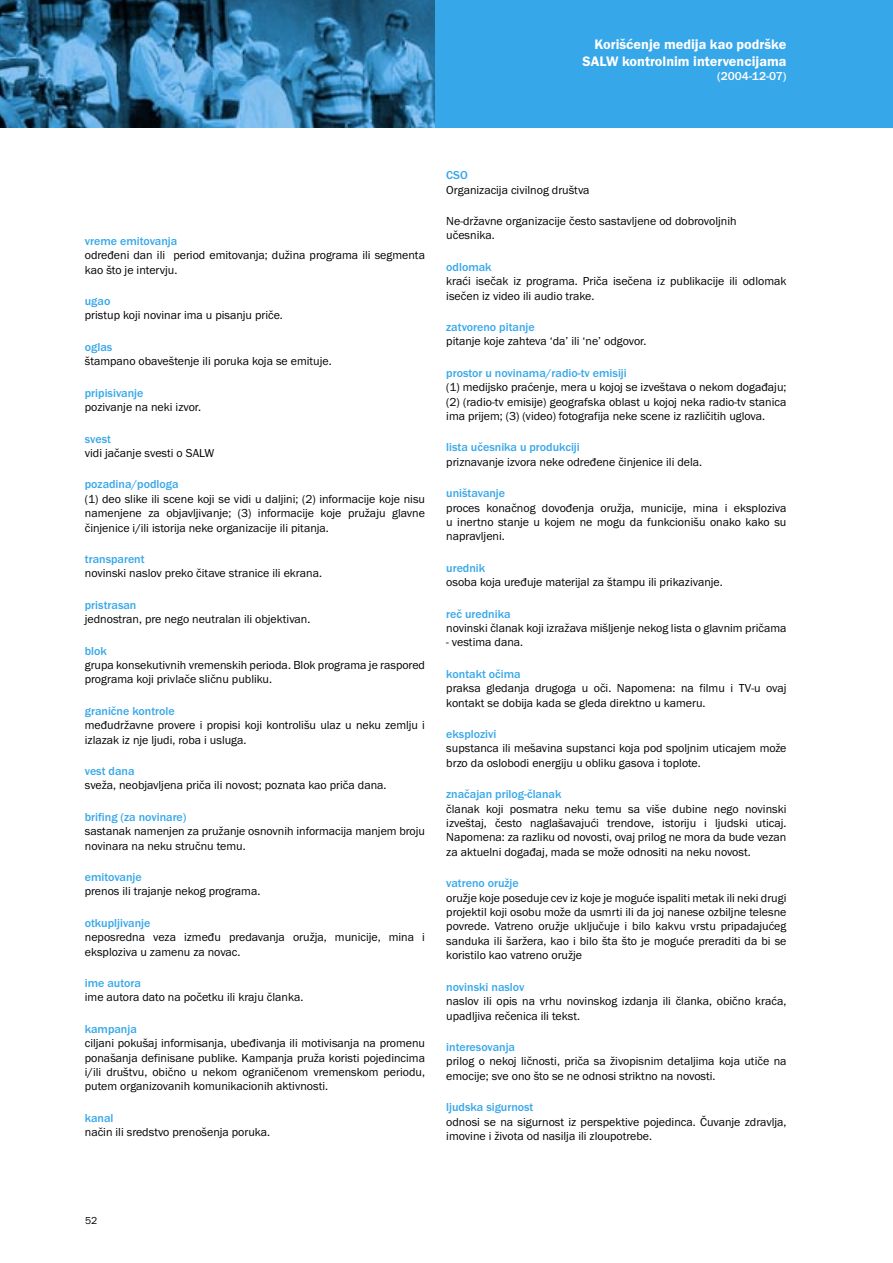
<style>
.page{position:relative;width:893px;height:1263px;background:#fff}
.page>*{position:absolute;margin:0;border:0;box-sizing:border-box;transform-origin:0 0}
.t1{font:600 14.25px/17.1px "Franklin Got Itc TCE";color:#fff;text-align:right}
.t2{font:12px/14.4px "Franklin Got Itc TCE";color:#000}
.t3{font:500 12px "Franklin Got Itc TCE";color:#36a7e9}
.t4{font:500 12px "Franklin Got Itc TCE";color:#fff}
.t5{font:10.5px "Franklin Got Itc TCE";color:#000}
</style>
<div class="page">
<img style="left:0;top:0;width:436px;height:128px">
<div style="left:436px;top:0;width:457px;height:128px;background:#36a7e9"></div>
<p class="t1" style="left:583px;top:36px;width:205px">Korišćenje medija kao podrške<br>SALW kontrolnim intervencijama</p>
<p class="t4" style="left:717px;top:70px;width:71px">(2004-12-07)</p>
<p class="t3" style="left:85px;top:234px;width:94px">vreme emitovanja</p>
<p class="t2" style="left:85px;top:248px;width:342px">određeni dan ili period emitovanja; dužina programa ili segmenta kao što je intervju.</p>
<p class="t3" style="left:85px;top:294px;width:27px">ugao</p>
<p class="t2" style="left:85px;top:308px;width:200px">pristup koji novinar ima u pisanju priče.</p>
<p class="t3" style="left:85px;top:340px;width:29px">oglas</p>
<p class="t2" style="left:85px;top:354px;width:248px">štampano obaveštenje ili poruka koja se emituje.</p>
<p class="t3" style="left:85px;top:386px;width:60px">pripisivanje</p>
<p class="t2" style="left:85px;top:400px;width:118px">pozivanje na neki izvor.</p>
<p class="t3" style="left:85px;top:432px;width:28px">svest</p>
<p class="t2" style="left:85px;top:446px;width:131px">vidi jačanje svesti o SALW</p>
<p class="t3" style="left:85px;top:478px;width:95px">pozadina/podloga</p>
<p class="t2" style="left:85px;top:492px;width:342px;text-align:justify">(1) deo slike ili scene koji se vidi u daljini; (2) informacije koje nisu namenjene za objavljivanje; (3) informacije koje pružaju glavne činjenice i/ili istorija neke organizacije ili pitanja.</p>
<p class="t3" style="left:85px;top:552px;width:61px">transparent</p>
<p class="t2" style="left:85px;top:566px;width:239px">novinski naslov preko čitave stranice ili ekrana.</p>
<p class="t3" style="left:85px;top:598px;width:53px">pristrasan</p>
<p class="t2" style="left:85px;top:612px;width:227px">jednostran, pre nego neutralan ili objektivan.</p>
<p class="t3" style="left:85px;top:644px;width:24px">blok</p>
<p class="t2" style="left:85px;top:658px;width:342px">grupa konsekutivnih vremenskih perioda. Blok programa je raspored programa koji privlače sličnu publiku.</p>
<p class="t3" style="left:85px;top:704px;width:91px">granične kontrole</p>
<p class="t2" style="left:85px;top:718px;width:342px">međudržavne provere i propisi koji kontrolišu ulaz u neku zemlju i izlazak iz nje ljudi, roba i usluga.</p>
<p class="t3" style="left:85px;top:764px;width:51px">vest dana</p>
<p class="t2" style="left:85px;top:778px;width:303px">sveža, neobjavljena priča ili novost; poznata kao priča dana.</p>
<p class="t3" style="left:85px;top:810px;width:103px">brifing (za novinare)</p>
<p class="t2" style="left:85px;top:824px;width:342px">sastanak namenjen za pružanje osnovnih informacija manjem broju novinara na neku stručnu temu.</p>
<p class="t3" style="left:85px;top:870px;width:58px">emitovanje</p>
<p class="t2" style="left:85px;top:884px;width:177px">prenos ili trajanje nekog programa.</p>
<p class="t3" style="left:85px;top:916px;width:67px">otkupljivanje</p>
<p class="t2" style="left:85px;top:930px;width:342px">neposredna veza između predavanja oružja, municije, mina i eksploziva u zamenu za novac.</p>
<p class="t3" style="left:85px;top:976px;width:58px">ime autora</p>
<p class="t2" style="left:85px;top:990px;width:220px">ime autora dato na početku ili kraju članka.</p>
<p class="t3" style="left:85px;top:1022px;width:54px">kampanja</p>
<p class="t2" style="left:85px;top:1036px;width:342px;text-align:justify">ciljani pokušaj informisanja, ubeđivanja ili motivisanja na promenu ponašanja definisane publike. Kampanja pruža koristi pojedincima i/ili društvu, obično u nekom ograničenom vremenskom periodu, putem organizovanih komunikacionih aktivnosti.</p>
<p class="t3" style="left:85px;top:1111px;width:30px">kanal</p>
<p class="t2" style="left:85px;top:1125px;width:187px">način ili sredstvo prenošenja poruka.</p>
<p class="t3" style="left:446px;top:168px;width:23px">CSO</p>
<p class="t2" style="left:446px;top:182px;width:145px">Organizacija civilnog društva</p>
<p class="t2" style="left:446px;top:214px;width:292px">Ne-državne organizacije često sastavljene od dobrovoljnih učesnika.</p>
<p class="t3" style="left:446px;top:260px;width:47px">odlomak</p>
<p class="t2" style="left:446px;top:274px;width:342px">kraći isečak iz programa. Priča isečena iz publikacije ili odlomak isečen iz video ili audio trake.</p>
<p class="t3" style="left:446px;top:320px;width:90px">zatvoreno pitanje</p>
<p class="t2" style="left:446px;top:334px;width:202px">pitanje koje zahteva ‘da’ ili ‘ne’ odgovor.</p>
<p class="t3" style="left:446px;top:366px;width:182px">prostor u novinama/radio-tv emisiji</p>
<p class="t2" style="left:446px;top:380px;width:342px;text-align:justify">(1) medijsko praćenje, mera u kojoj se izveštava o nekom događaju; (2) (radio-tv emisije) geografska oblast u kojoj neka radio-tv stanica ima prijem; (3) (video) fotografija neke scene iz različitih uglova.</p>
<p class="t3" style="left:446px;top:441px;width:135px">lista učesnika u produkciji</p>
<p class="t2" style="left:446px;top:455px;width:257px">priznavanje izvora neke određene činjenice ili dela.</p>
<p class="t3" style="left:446px;top:486px;width:60px">uništavanje</p>
<p class="t2" style="left:446px;top:501px;width:342px;text-align:justify">proces konačnog dovođenja oružja, municije, mina i eksploziva u inertno stanje u kojem ne mogu da funkcionišu onako kako su napravljeni.</p>
<p class="t3" style="left:446px;top:561px;width:40px">urednik</p>
<p class="t2" style="left:446px;top:575px;width:278px">osoba koja uređuje materijal za štampu ili prikazivanje.</p>
<p class="t3" style="left:446px;top:607px;width:66px">reč urednika</p>
<p class="t2" style="left:446px;top:621px;width:342px">novinski članak koji izražava mišljenje nekog lista o glavnim pričama</p>
<p class="t2" style="left:446px;top:635px;width:78px">- vestima dana.</p>
<p class="t3" style="left:446px;top:667px;width:76px">kontakt očima</p>
<p class="t2" style="left:446px;top:681px;width:342px">praksa gledanja drugoga u oči. Napomena: na filmu i TV-u ovaj kontakt se dobija kada se gleda direktno u kameru.</p>
<p class="t3" style="left:446px;top:727px;width:52px">eksplozivi</p>
<p class="t2" style="left:446px;top:741px;width:342px">supstanca ili mešavina supstanci koja pod spoljnim uticajem može brzo da oslobodi energiju u obliku gasova i toplote.</p>
<p class="t3" style="left:446px;top:787px;width:117px">značajan prilog-članak</p>
<p class="t2" style="left:446px;top:802px;width:342px;text-align:justify">članak koji posmatra neku temu sa više dubine nego novinski izveštaj, često naglašavajući trendove, istoriju i ljudski uticaj.<br>Napomena: za razliku od novosti, ovaj prilog ne mora da bude vezan za aktuelni događaj, mada se može odnositi na neku novost.</p>
<p class="t3" style="left:446px;top:876px;width:74px">vatreno oružje</p>
<p class="t2" style="left:446px;top:891px;width:342px;text-align:justify">oružje koje poseduje cev iz koje je moguće ispaliti metak ili neki drugi projektil koji osobu može da usmrti ili da joj nanese ozbiljne telesne povrede. Vatreno oružje uključuje i bilo kakvu vrstu pripadajućeg sanduka ili šaržera, kao i bilo šta što je moguće preraditi da bi se koristilo kao vatreno oružje</p>
<p class="t3" style="left:446px;top:980px;width:80px">novinski naslov</p>
<p class="t2" style="left:446px;top:994px;width:342px">naslov ili opis na vrhu novinskog izdanja ili članka, obično kraća, upadljiva rečenica ili tekst.</p>
<p class="t3" style="left:446px;top:1040px;width:70px">interesovanja</p>
<p class="t2" style="left:446px;top:1054px;width:342px">prilog o nekoj ličnosti, priča sa živopisnim detaljima koja utiče na emocije; sve ono što se ne odnosi striktno na novosti.</p>
<p class="t3" style="left:446px;top:1100px;width:89px">ljudska sigurnost</p>
<p class="t2" style="left:446px;top:1114px;width:342px">odnosi se na sigurnost iz perspektive pojedinca. Čuvanje zdravlja, imovine i života od nasilja ili zloupotrebe.</p>
<p class="t5" style="left:85px;top:1215px;width:14px">52</p>
</div>
